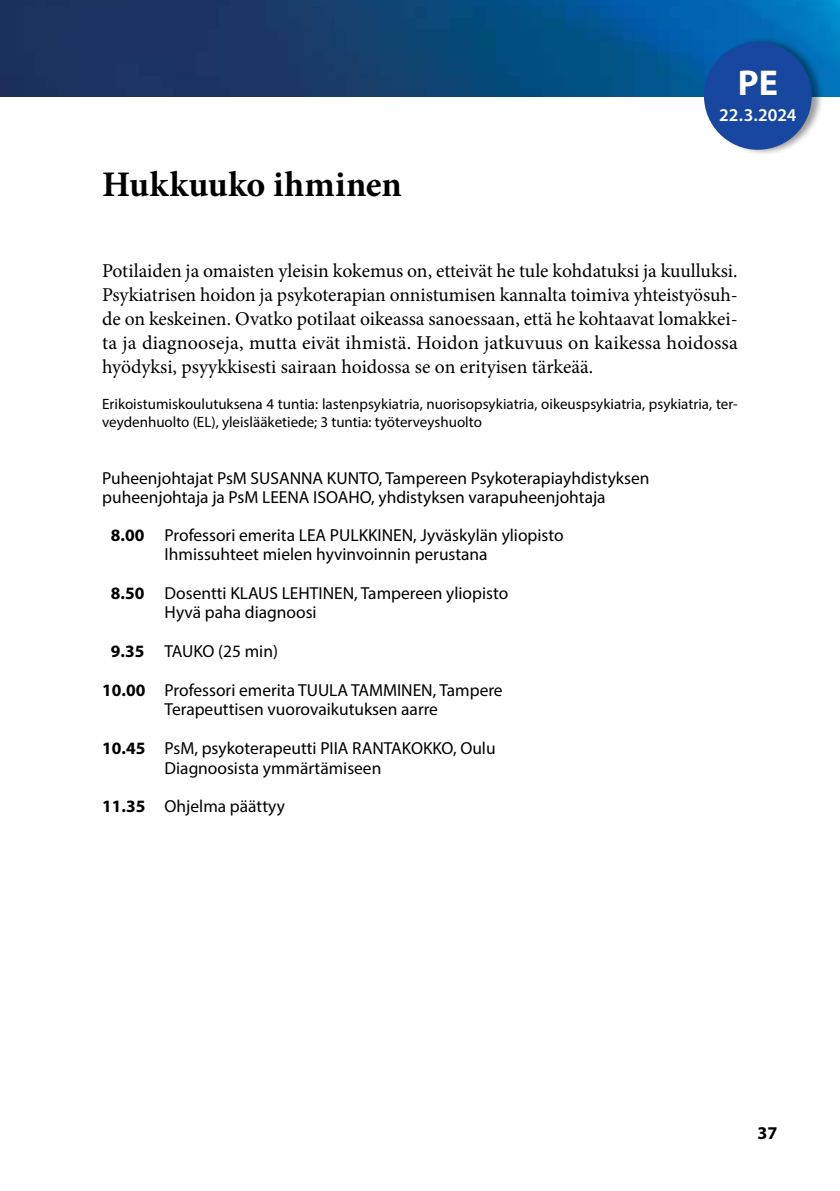
<style>
.page{position:relative;width:840px;height:1191px;background:#fff}
.page>*{position:absolute;margin:0;border:0;box-sizing:border-box;transform-origin:0 0}
.t1{font:700 36px "Minion Pro";letter-spacing:.005em;color:#000}
.t2{font:700 36px "Myriad Pro";color:#fff}
.t3{font:19.6px/24px "Minion Pro";color:#000;text-align:justify}
.t4{font:600 18px "Myriad Pro";letter-spacing:-.005em;color:#fff}
.t5{font:700 18px "Myriad Pro";color:#000}
.t6{font:17.4px/19.4px "Myriad Pro";color:#000}
.t7{font:15px/18px "Myriad Pro";color:#000}
.s1{font-weight:700}
</style>
<div class="page">
<img style="left:0;top:0;width:839px;height:96px">
<div style="left:703px;top:36px;width:120px;height:120px;background:#000;opacity:.39"></div>
<div style="left:703px;top:42px;width:108px;height:108px;background:#17479e;border-radius:50%"></div>
<h1 class="t1" style="left:102px;top:159px;width:301px">Hukkuuko ihminen</h1>
<h1 class="t2" style="left:737px;top:60px;width:42px">PE</h1>
<p class="t4" style="left:718px;top:103px;width:79px">22.3.2024</p>
<p class="t3" style="left:102px;top:259px;width:636px">Potilaiden ja omaisten yleisin kokemus on, etteivät he tule kohdatuksi ja kuulluksi.<br>Psykiatrisen hoidon ja psykoterapian onnistumisen kannalta toimiva yhteistyösuh&shy;de on keskeinen. Ovatko potilaat oikeassa sanoessaan, että he kohtaavat lomakkei&shy;ta ja diagnooseja, mutta eivät ihmistä. Hoidon jatkuvuus on kaikessa hoidossa hyödyksi, psyykkisesti sairaan hoidossa se on erityisen tärkeää.</p>
<p class="t7" style="left:102px;top:395px;width:636px">Erikoistumiskoulutuksena 4 tuntia: lastenpsykiatria, nuorisopsykiatria, oikeuspsykiatria, psykiatria, ter&shy;veydenhuolto (EL), yleislääketiede; 3 tuntia: työterveyshuolto</p>
<p class="t6" style="left:102px;top:468px;width:548px">Puheenjohtajat PsM SUSANNA KUNTO, Tampereen Psykoterapiayhdistyksen puheenjohtaja ja PsM LEENA ISOAHO, yhdistyksen varapuheenjohtaja</p>
<p class="t6" style="left:164px;top:525px;width:400px;text-indent:-54px"><span class="s1">8.00</span> Professori emerita LEA PULKKINEN, Jyväskylän yliopisto<br>Ihmissuhteet mielen hyvinvoinnin perustana</p>
<p class="t6" style="left:164px;top:583px;width:345px;text-indent:-54px"><span class="s1">8.50</span> Dosentti KLAUS LEHTINEN, Tampereen yliopisto<br>Hyvä paha diagnoosi</p>
<p class="t6" style="left:111px;top:641px;width:168px"><span class="s1">9.35</span> TAUKO (25 min)</p>
<p class="t6" style="left:102px;top:680px;width:402px;text-align:center"><span class="s1">10.00</span> Professori emerita TUULA TAMMINEN, Tampere<br>Terapeuttisen vuorovaikutuksen aarre</p>
<p class="t6" style="left:164px;top:738px;width:332px;text-indent:-62px"><span class="s1">10.45</span> PsM, psykoterapeutti PIIA RANTAKOKKO, Oulu<br>Diagnoosista ymmärtämiseen</p>
<p class="t6" style="left:102px;top:796px;width:184px"><span class="s1">11.35</span> Ohjelma päättyy</p>
<p class="t5" style="left:757px;top:1121px;width:21px">37</p>
</div>
